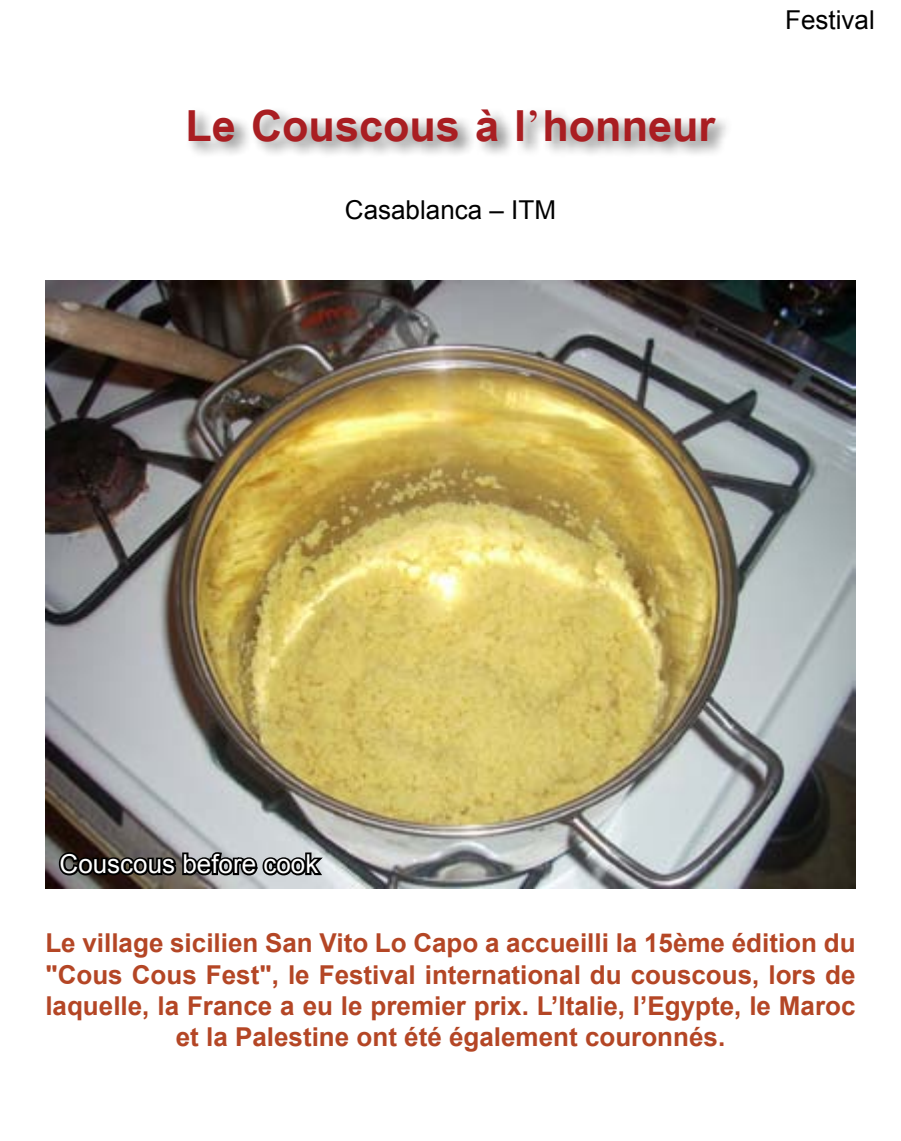
<style>
.page{position:relative;width:901px;height:1141px;background:#fff}
.page>*{position:absolute;margin:0;border:0;box-sizing:border-box;transform-origin:0 0}
.t1{font:700 48px "Simplified Arabic";color:#a91e22}
.t2{font:700 26px/31.2px "Arial";color:#b44625;text-align:center}
.t3{font:26px "Arial";color:#000}
.t4{font:26px "Arial";color:#fff}
</style>
<div class="page">
<div style="left:185px;top:107px;width:548px;height:50px;background:#000;opacity:.5"></div>
<img style="left:45px;top:280px;width:810px;height:608px">
<svg style="left:56px;top:829px;width:271px;height:49px;background:#666565"></svg>
<h1 class="t1" style="left:185px;top:88px;width:531px">Le Couscous à l’honneur</h1>
<p class="t3" style="left:345px;top:193px;width:212px">Casablanca – ITM</p>
<p class="t3" style="left:785px;top:3px;width:91px">Festival</p>
<p class="t4" style="left:60px;top:846px;width:260px">Couscous before cook</p>
<p class="t2" style="left:45px;top:928px;width:811px">Le village sicilien San Vito Lo Capo a accueilli la 15ème édition du "Cous Cous Fest", le Festival international du couscous, lors de laquelle, la France a eu le premier prix. L’Italie, l’Egypte, le Maroc et la Palestine ont été également couronnés.</p>
</div>
